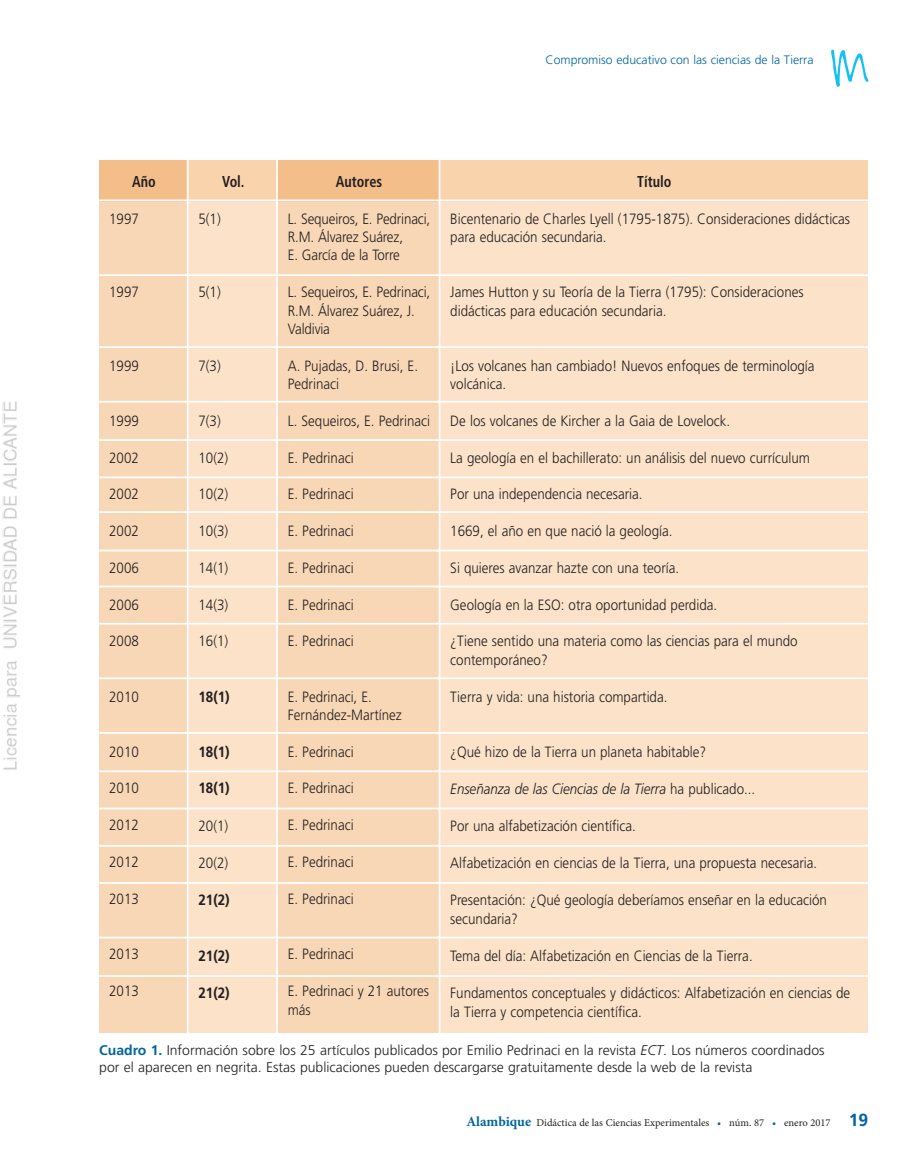
<style>
.page{position:relative;width:918px;height:1166px;background:#fff}
.page>*{position:absolute;margin:0;border:0;box-sizing:border-box;transform-origin:0 0}
.t1{font:700 condensed 15.75px "Frutiger LT Std";color:#231f20;scale:.9 1}
.t2{font:300 14.88px/18.4px "Frutiger LT Std";color:#231f20;scale:.9 1}
.t3{font:italic 300 14.88px "Frutiger LT Std";color:#231f20;scale:.9 1}
.t4{font:700 14.88px "Frutiger LT Std";color:#231f20;scale:.9 1}
.t5{font:300 14px/16.8px "Frutiger LT Std";color:#231f20}
.t6{font:300 12.25px "Frutiger LT Std";color:#0064a1}
.t7{font:10.5px "Minion Pro";color:#231f20}
.s1{font-style:normal}
.s2{font-weight:700;color:#0064a1}
.s3{font-style:italic}
.s4{font-weight:700;font-size:14px;color:#0064a1}
.s5{color:#0064a1}
.s6{font-family:"Frutiger LT Std";font-weight:700;font-size:17.5px;color:#0064a1}
</style>
<div class="page">
<img style="left:2px;top:49px;width:867px;height:984px">
<p class="t6" style="left:545px;top:53px;width:269px">Compromiso educativo con las ciencias de la Tierra</p>
<p class="t1" style="left:132px;top:172px;width:28px">Año</p>
<p class="t1" style="left:222px;top:172px;width:26px">Vol.</p>
<p class="t1" style="left:336px;top:172px;width:53px">Autores</p>
<p class="t1" style="left:637px;top:172px;width:39px">Título</p>
<p class="t2" style="left:109px;top:209px;width:35px">1997</p>
<p class="t2" style="left:450px;top:210px;width:446px">Bicentenario de Charles Lyell (1795-1875). Consideraciones didácticas para educación secundaria.</p>
<p class="t2" style="left:198px;top:210px;width:26px">5(1)</p>
<p class="t2" style="left:288px;top:210px;width:160px">L. Sequeiros, E. Pedrinaci,<br>R.M. Álvarez Suárez,<br>E. García de la Torre</p>
<p class="t2" style="left:288px;top:283px;width:160px">L. Sequeiros, E. Pedrinaci,<br>R.M. Álvarez Suárez, J.<br>Valdivia</p>
<p class="t2" style="left:288px;top:356px;width:146px">A. Pujadas, D. Brusi, E.<br>Pedrinaci</p>
<p class="t2" style="left:288px;top:412px;width:160px">L. Sequeiros, E. Pedrinaci</p>
<p class="t2" style="left:288px;top:448px;width:75px">E. Pedrinaci</p>
<p class="t2" style="left:288px;top:485px;width:75px">E. Pedrinaci</p>
<p class="t2" style="left:288px;top:522px;width:75px">E. Pedrinaci</p>
<p class="t2" style="left:288px;top:559px;width:75px">E. Pedrinaci</p>
<p class="t2" style="left:288px;top:595px;width:75px">E. Pedrinaci</p>
<p class="t2" style="left:288px;top:632px;width:75px">E. Pedrinaci</p>
<p class="t2" style="left:450px;top:283px;width:394px">James Hutton y su Teoría de la Tierra (1795): Consideraciones didácticas para educación secundaria.</p>
<p class="t2" style="left:198px;top:283px;width:26px">5(1)</p>
<p class="t2" style="left:109px;top:283px;width:35px">1997</p>
<p class="t2" style="left:450px;top:357px;width:406px">¡Los volcanes han cambiado! Nuevos enfoques de terminología volcánica.</p>
<p class="t2" style="left:450px;top:412px;width:312px">De los volcanes de Kircher a la Gaia de Lovelock.</p>
<p class="t2" style="left:450px;top:448px;width:401px">La geología en el bachillerato: un análisis del nuevo currículum</p>
<p class="t2" style="left:450px;top:485px;width:215px">Por una independencia necesaria.</p>
<p class="t2" style="left:450px;top:522px;width:248px">1669, el año en que nació la geología.</p>
<p class="t2" style="left:450px;top:559px;width:256px">Si quieres avanzar hazte con una teoría.</p>
<p class="t2" style="left:450px;top:595px;width:298px">Geología en la ESO: otra oportunidad perdida.</p>
<p class="t2" style="left:450px;top:632px;width:387px">¿Tiene sentido una materia como las ciencias para el mundo contemporáneo?</p>
<p class="t2" style="left:450px;top:687px;width:243px">Tierra y vida: una historia compartida.</p>
<p class="t2" style="left:198px;top:357px;width:26px">7(3)</p>
<p class="t2" style="left:109px;top:356px;width:35px">1999</p>
<p class="t2" style="left:198px;top:412px;width:26px">7(3)</p>
<p class="t2" style="left:198px;top:448px;width:35px">10(2)</p>
<p class="t2" style="left:198px;top:485px;width:35px">10(2)</p>
<p class="t2" style="left:198px;top:522px;width:35px">10(3)</p>
<p class="t2" style="left:198px;top:559px;width:35px">14(1)</p>
<p class="t2" style="left:198px;top:595px;width:35px">14(3)</p>
<p class="t2" style="left:198px;top:632px;width:35px">16(1)</p>
<p class="t2" style="left:109px;top:412px;width:35px">1999</p>
<p class="t2" style="left:109px;top:448px;width:35px">2002</p>
<p class="t2" style="left:109px;top:485px;width:35px">2002</p>
<p class="t2" style="left:109px;top:522px;width:35px">2002</p>
<p class="t2" style="left:109px;top:559px;width:35px">2006</p>
<p class="t2" style="left:109px;top:595px;width:35px">2006</p>
<p class="t2" style="left:109px;top:632px;width:35px">2008</p>
<p class="t4" style="left:198px;top:688px;width:36px">18(1)</p>
<p class="t2" style="left:288px;top:687px;width:128px">E. Pedrinaci, E.<br>Fernández-Martínez</p>
<p class="t2" style="left:288px;top:742px;width:75px">E. Pedrinaci</p>
<p class="t2" style="left:288px;top:779px;width:75px">E. Pedrinaci</p>
<p class="t2" style="left:288px;top:816px;width:75px">E. Pedrinaci</p>
<p class="t2" style="left:288px;top:853px;width:75px">E. Pedrinaci</p>
<p class="t2" style="left:288px;top:889px;width:75px">E. Pedrinaci</p>
<p class="t2" style="left:109px;top:687px;width:35px">2010</p>
<p class="t4" style="left:198px;top:743px;width:36px">18(1)</p>
<p class="t4" style="left:198px;top:779px;width:36px">18(1)</p>
<p class="t2" style="left:198px;top:816px;width:35px">20(1)</p>
<p class="t2" style="left:198px;top:853px;width:35px">20(2)</p>
<p class="t4" style="left:198px;top:891px;width:36px">21(2)</p>
<p class="t2" style="left:450px;top:743px;width:286px">¿Qué hizo de la Tierra un planeta habitable?</p>
<p class="t3" style="left:450px;top:780px;width:340px">Enseñanza de las Ciencias de la Tierra <span class="s1">ha publicado...</span></p>
<p class="t2" style="left:450px;top:817px;width:208px">Por una alfabetización científica.</p>
<p class="t2" style="left:450px;top:854px;width:409px">Alfabetización en ciencias de la Tierra, una propuesta necesaria.</p>
<p class="t2" style="left:450px;top:891px;width:420px">Presentación: ¿Qué geología deberíamos enseñar en la educación secundaria?</p>
<p class="t2" style="left:450px;top:947px;width:337px">Tema del día: Alfabetización en Ciencias de la Tierra.</p>
<p class="t2" style="left:450px;top:984px;width:446px">Fundamentos conceptuales y didácticos: Alfabetización en ciencias de la Tierra y competencia científica.</p>
<p class="t5" style="left:99px;top:1042px;width:727px"><span class="s2">Cuadro 1.</span> Información sobre los 25 artículos publicados por Emilio Pedrinaci en la revista <span class="s3">ECT</span>. Los números coordinados por el aparecen en negrita. Estas publicaciones pueden descargarse gratuitamente desde la web de la revista</p>
<p class="t2" style="left:109px;top:742px;width:35px">2010</p>
<p class="t2" style="left:109px;top:779px;width:35px">2010</p>
<p class="t2" style="left:109px;top:816px;width:35px">2012</p>
<p class="t2" style="left:109px;top:853px;width:35px">2012</p>
<p class="t2" style="left:109px;top:889px;width:35px">2013</p>
<p class="t2" style="left:288px;top:945px;width:75px">E. Pedrinaci</p>
<p class="t2" style="left:288px;top:981px;width:158px">E. Pedrinaci y 21 autores más</p>
<p class="t2" style="left:109px;top:945px;width:35px">2013</p>
<p class="t2" style="left:109px;top:981px;width:35px">2013</p>
<p class="t4" style="left:198px;top:947px;width:36px">21(2)</p>
<p class="t4" style="left:198px;top:984px;width:36px">21(2)</p>
<p class="t7" style="left:466px;top:1116px;width:403px"><span class="s4">Alambique</span> Didáctica de las Ciencias Experimentales <span class="s5">•</span> núm. 87 <span class="s5">•</span> enero 2017 <span class="s6">19</span></p>
</div>
